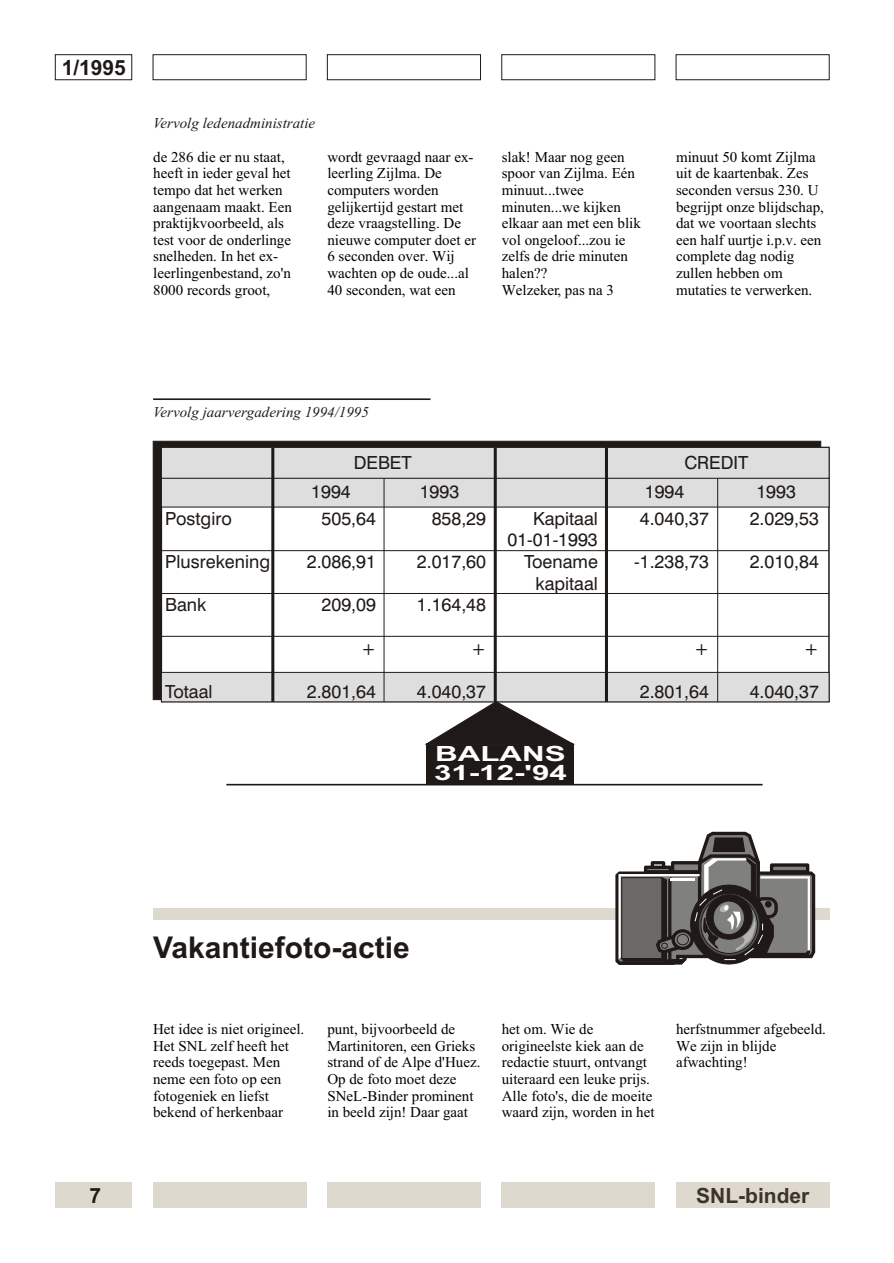
<style>
.page{position:relative;width:894px;height:1263px;background:#fff}
.page>*{position:absolute;margin:0;border:0;box-sizing:border-box;transform-origin:0 0}
.t1{font:700 30px "Arial";color:#1f1a17}
.t2{font:700 21px/18.8px "Arial";color:#fff;scale:1.49 1}
.t3{font:700 21px "Arial";color:#3d332b}
.t4{font:700 21px "Arial";color:#1f1a17}
.t5{font:18px/21.6px "Swis 721 BT";color:#1f1a17;text-align:right}
.t6{font:15px/16.6px "Times New Roman";color:#000}
.t7{font:italic 15px "Times New Roman";color:#1f1a17}
</style>
<div class="page">
<div style="left:55px;top:1183px;width:77px;height:25px;background:#ded9cf"></div>
<div style="left:153px;top:1183px;width:153px;height:25px;background:#ded9cf"></div>
<div style="left:327px;top:1183px;width:154px;height:25px;background:#ded9cf"></div>
<div style="left:502px;top:1183px;width:153px;height:25px;background:#ded9cf"></div>
<div style="left:676px;top:1183px;width:153px;height:25px;background:#ded9cf"></div>
<div style="left:55px;top:55px;width:77px;height:25px;border:1px solid #1f1a17"></div>
<div style="left:153px;top:55px;width:153px;height:25px;border:1px solid #1f1a17"></div>
<div style="left:327px;top:55px;width:154px;height:25px;border:1px solid #1f1a17"></div>
<div style="left:502px;top:55px;width:153px;height:25px;border:1px solid #1f1a17"></div>
<div style="left:676px;top:55px;width:153px;height:25px;border:1px solid #1f1a17"></div>
<div style="left:153px;top:441px;width:668px;height:259px;background:#1f1a17;border:1px solid #1f1a17"></div>
<div style="left:161px;top:447px;width:668px;height:255px;background:#fff;border:1px solid #1f1a17"></div>
<hr style="left:161px;top:447px;width:1px;height:255px;background:#1f1a17">
<hr style="left:829px;top:447px;width:1px;height:255px;background:#1f1a17">
<div style="left:161px;top:672px;width:668px;height:30px;background:#dedede;border:1px solid #1f1a17"></div>
<hr style="left:161px;top:550px;width:668px;height:1px;background:#1f1a17">
<hr style="left:161px;top:636px;width:668px;height:1px;background:#1f1a17">
<hr style="left:161px;top:593px;width:668px;height:1px;background:#1f1a17">
<div style="left:161px;top:478px;width:668px;height:29px;background:#dedede;border:1px solid #1f1a17"></div>
<hr style="left:384px;top:447px;width:1px;height:255px;background:#1f1a17">
<hr style="left:717px;top:447px;width:1px;height:255px;background:#1f1a17">
<div style="left:161px;top:447px;width:668px;height:31px;background:#dedede;border:1px solid #1f1a17"></div>
<hr style="left:271px;top:447px;width:3px;height:255px;background:#1f1a17">
<hr style="left:494px;top:447px;width:3px;height:255px;background:#1f1a17">
<hr style="left:605px;top:447px;width:3px;height:255px;background:#1f1a17">
<hr style="left:153px;top:398px;width:277px;height:2px;background:#1f1a17">
<svg style="left:425px;top:701px;width:149px;height:43px"></svg>
<div style="left:426px;top:744px;width:148px;height:41px;background:#1f1a17"></div>
<hr style="left:226px;top:784px;width:537px;height:1px;background:#1f1a17">
<div style="left:153px;top:908px;width:676px;height:12px;background:#ded9cf"></div>
<svg style="left:615px;top:831px;width:201px;height:134px"></svg>
<h2 class="t4" style="left:62px;top:60px;width:66px">1/1995</h2>
<p class="t7" style="left:153px;top:117px;width:164px">Vervolg ledenadministratie</p>
<p class="t6" style="left:153px;top:150px;width:140px">de 286 die er nu staat, heeft in ieder geval het tempo dat het werken aangenaam maakt. Een praktijkvoorbeeld, als test voor de onderlinge snelheden. In het ex&shy;leerlingenbestand, zo'n<br>8000 records groot,</p>
<p class="t6" style="left:327px;top:150px;width:150px">wordt gevraagd naar ex&shy;leerling Zijlma. De computers worden gelijkertijd gestart met deze vraagstelling. De nieuwe computer doet er<br>6 seconden over. Wij wachten op de oude...al<br>40 seconden, wat een</p>
<p class="t6" style="left:502px;top:150px;width:141px">slak! Maar nog geen spoor van Zijlma. Eén minuut...twee minuten...we kijken elkaar aan met een blik vol ongeloof...zou ie zelfs de drie minuten halen??<br>Welzeker, pas na 3</p>
<p class="t6" style="left:676px;top:150px;width:149px">minuut 50 komt Zijlma uit de kaartenbak. Zes seconden versus 230. U begrijpt onze blijdschap, dat we voortaan slechts een half uurtje i.p.v. een complete dag nodig zullen hebben om mutaties te verwerken.</p>
<p class="t7" style="left:153px;top:407px;width:217px">Vervolg jaarvergadering 1994/1995</p>
<p class="t5" style="left:354px;top:453px;width:60px">DEBET</p>
<p class="t5" style="left:684px;top:453px;width:66px">CREDIT</p>
<p class="t5" style="left:165px;top:509px;width:68px">Postgiro</p>
<p class="t5" style="left:165px;top:553px;width:106px">Plusrekening</p>
<p class="t5" style="left:165px;top:596px;width:43px">Bank</p>
<p class="t5" style="left:165px;top:682px;width:49px">Totaal</p>
<p class="t5" style="left:311px;top:483px;width:41px">1994</p>
<p class="t5" style="left:420px;top:483px;width:41px">1993</p>
<p class="t5" style="left:645px;top:483px;width:41px">1994</p>
<p class="t5" style="left:756px;top:483px;width:41px">1993</p>
<p class="t5" style="left:322px;top:509px;width:56px">505,64</p>
<p class="t5" style="left:307px;top:553px;width:71px">2.086,91</p>
<p class="t5" style="left:322px;top:596px;width:56px">209,09</p>
<p class="t5" style="left:361px;top:639px;width:17px">+</p>
<p class="t5" style="left:307px;top:682px;width:71px">2.801,64</p>
<p class="t5" style="left:432px;top:509px;width:56px">858,29</p>
<p class="t5" style="left:417px;top:553px;width:71px">2.017,60</p>
<p class="t5" style="left:417px;top:596px;width:71px">1.164,48</p>
<p class="t5" style="left:471px;top:639px;width:17px">+</p>
<p class="t5" style="left:417px;top:682px;width:71px">4.040,37</p>
<p class="t5" style="left:507px;top:509px;width:92px">Kapitaal<br>01-01-1993<br>Toename kapitaal</p>
<h2 class="t2" style="left:434px;top:746px;width:91px">BALANS<br>31-12-'94</h2>
<p class="t5" style="left:640px;top:509px;width:71px">4.040,37</p>
<p class="t5" style="left:634px;top:553px;width:76px">-1.238,73</p>
<p class="t5" style="left:694px;top:639px;width:17px">+</p>
<p class="t5" style="left:640px;top:682px;width:71px">2.801,64</p>
<p class="t5" style="left:750px;top:509px;width:71px">2.029,53</p>
<p class="t5" style="left:750px;top:553px;width:71px">2.010,84</p>
<p class="t5" style="left:804px;top:639px;width:17px">+</p>
<p class="t5" style="left:750px;top:682px;width:71px">4.040,37</p>
<h1 class="t1" style="left:153px;top:936px;width:258px">Vakantiefoto-actie</h1>
<p class="t6" style="left:153px;top:1022px;width:153px">Het idee is niet origineel.<br>Het SNL zelf heeft het reeds toegepast. Men neme een foto op een fotogeniek en liefst bekend of herkenbaar</p>
<p class="t6" style="left:327px;top:1022px;width:155px">punt, bijvoorbeeld de<br>Martinitoren, een Grieks strand of de Alpe d'Huez.<br>Op de foto moet deze<br>SNeL-Binder prominent in beeld zijn! Daar gaat</p>
<p class="t6" style="left:502px;top:1022px;width:154px">het om. Wie de origineelste kiek aan de redactie stuurt, ontvangt uiteraard een leuke prijs.<br>Alle foto's, die de moeite waard zijn, worden in het</p>
<p class="t6" style="left:676px;top:1022px;width:151px">herfstnummer afgebeeld.<br>We zijn in blijde afwachting!</p>
<h2 class="t4" style="left:90px;top:1188px;width:13px">7</h2>
<h2 class="t3" style="left:696px;top:1188px;width:115px">SNL-binder</h2>
</div>
